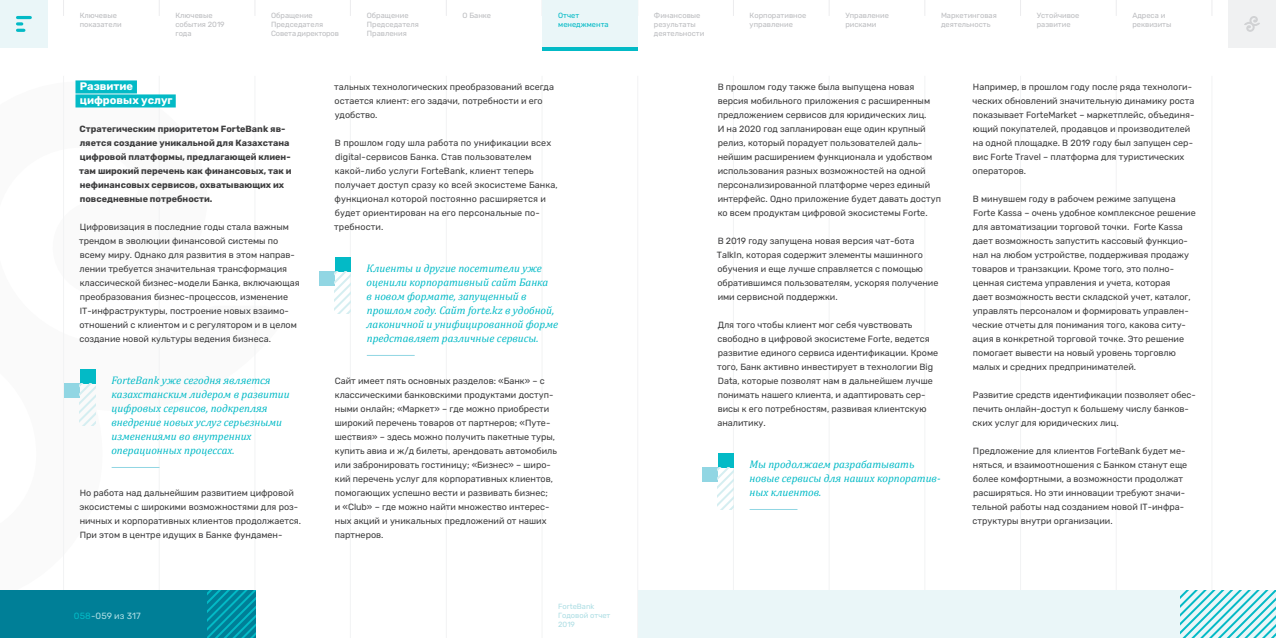
<style>
.page{position:relative;width:1276px;height:638px;background:#fff}
.page>*{position:absolute;margin:0;border:0;box-sizing:border-box;transform-origin:0 0}
.Citata_REAL_GREEN{font:italic 11px/14px "Cambria";color:#03bac6}
.Title_2_GREEN{font:700 11px "Rubik";color:#fff}
.TXT{font:9px/14px "Rubik";color:#3e3e3f}
.TXT-2{font:700 9px/14px "Rubik";color:#3e3e3f}
.t1{font:9px "Rubik";letter-spacing:.02em;color:#aedee4}
.t2{font:7.5px/9px "Rubik";color:#bcbdc0}
.t3{font:7.5px/9px "Rubik";color:#aedee4}
.t4{font:7.5px/9px "Rubik";color:#03bac6}
.s1{color:#03bac6}
</style>
<div class="page">
<div style="left:1228px;top:0;width:48px;height:48px;background:#f0f1f2"></div>
<svg style="left:1244px;top:16px;width:16px;height:16px"></svg>
<svg style="left:159px;top:0;width:1px;height:16px"></svg>
<svg style="left:446px;top:0;width:1px;height:16px"></svg>
<svg style="left:63px;top:0;width:1px;height:16px"></svg>
<svg style="left:350px;top:0;width:1px;height:16px"></svg>
<svg style="left:829px;top:0;width:1px;height:16px"></svg>
<svg style="left:733px;top:0;width:1px;height:16px"></svg>
<svg style="left:1116px;top:0;width:1px;height:16px"></svg>
<svg style="left:1020px;top:0;width:1px;height:16px"></svg>
<svg style="left:924px;top:0;width:1px;height:16px"></svg>
<svg style="left:1211px;top:0;width:1px;height:15px"></svg>
<hr style="left:159px;top:76px;width:1px;height:562px;background:#f2f3f4">
<hr style="left:637px;top:76px;width:1px;height:562px;background:#f2f3f4">
<hr style="left:542px;top:76px;width:1px;height:562px;background:#f2f3f4">
<hr style="left:446px;top:76px;width:1px;height:562px;background:#f2f3f4">
<hr style="left:63px;top:76px;width:1px;height:562px;background:#f2f3f4">
<hr style="left:350px;top:76px;width:1px;height:562px;background:#f2f3f4">
<hr style="left:255px;top:76px;width:1px;height:562px;background:#f2f3f4">
<hr style="left:829px;top:76px;width:1px;height:562px;background:#f2f3f4">
<hr style="left:733px;top:76px;width:1px;height:562px;background:#f2f3f4">
<hr style="left:1116px;top:76px;width:1px;height:562px;background:#f2f3f4">
<hr style="left:1020px;top:76px;width:1px;height:562px;background:#f2f3f4">
<hr style="left:924px;top:76px;width:1px;height:562px;background:#f2f3f4">
<hr style="left:1211px;top:76px;width:1px;height:562px;background:#f2f3f4">
<div style="left:542px;top:0;width:96px;height:48px;background:#eaf6f8"></div>
<hr style="left:542px;top:48px;width:96px;height:3px;background:#03bac6">
<div style="left:0;top:0;width:48px;height:48px;background:#eaf6f8"></div>
<svg style="left:18px;top:16px;width:12px;height:16px"></svg>
<div style="left:75px;top:80px;width:62px;height:13px;background:#03bac6"></div>
<div style="left:75px;top:94px;width:101px;height:13px;background:#03bac6"></div>
<hr style="left:112px;top:467px;width:47px;height:1px;background:#91d6e3">
<div style="left:80px;top:370px;width:16px;height:14px;background:#03bac6"></div>
<div style="left:64px;top:384px;width:16px;height:14px;background:#91d6e3"></div>
<svg style="left:80px;top:384px;width:16px;height:42px"></svg>
<div style="left:335px;top:258px;width:16px;height:14px;background:#03bac6"></div>
<div style="left:319px;top:272px;width:16px;height:14px;background:#91d6e3"></div>
<svg style="left:335px;top:272px;width:16px;height:42px"></svg>
<hr style="left:367px;top:355px;width:48px;height:1px;background:#91d6e3">
<div style="left:718px;top:454px;width:15px;height:14px;background:#03bac6"></div>
<div style="left:702px;top:468px;width:16px;height:14px;background:#91d6e3"></div>
<svg style="left:718px;top:468px;width:15px;height:42px"></svg>
<hr style="left:749px;top:509px;width:48px;height:1px;background:#91d6e3">
<div style="left:0;top:590px;width:255px;height:48px;background:#007f97"></div>
<svg style="left:207px;top:590px;width:48px;height:48px"></svg>
<div style="left:638px;top:590px;width:638px;height:48px;background:#eaf6f8"></div>
<svg style="left:1180px;top:590px;width:96px;height:48px"></svg>
<p class="t2" style="left:80px;top:12px;width:43px">Ключевые показатели</p>
<p class="t2" style="left:175px;top:12px;width:51px">Ключевые события 2019 года</p>
<p class="t2" style="left:462px;top:12px;width:30px">О Банке</p>
<p class="t2" style="left:654px;top:12px;width:52px">Финансовые результаты деятельности</p>
<p class="t2" style="left:749px;top:12px;width:58px">Корпоративное управление</p>
<p class="t2" style="left:845px;top:12px;width:45px">Управление рисками</p>
<p class="t2" style="left:941px;top:12px;width:57px">Маркетинговая деятельность</p>
<p class="t2" style="left:1036px;top:12px;width:44px">Устойчивое развитие</p>
<p class="t2" style="left:1132px;top:12px;width:41px">Адреса и реквизиты</p>
<p class="t2" style="left:271px;top:12px;width:69px">Обращение<br>Председателя<br>Совета директоров</p>
<p class="t4" style="left:558px;top:12px;width:52px">Отчет менеджмента</p>
<p class="t2" style="left:367px;top:12px;width:53px">Обращение<br>Председателя<br>Правления</p>
<p class="Title_2_GREEN" style="left:80px;top:80px;width:55px">Развитие</p>
<p class="Title_2_GREEN" style="left:80px;top:94px;width:94px">цифровых услуг</p>
<p class="TXT-2" style="left:79px;top:122px;width:214px">Стратегическим приоритетом ForteBank яв&shy;ляется создание уникальной для Казахстана цифровой платформы, предлагающей клиен&shy;там широкий перечень как финансовых, так и нефинансовых сервисов, охватывающих их повседневные потребности.</p>
<p class="TXT" style="left:79px;top:220px;width:222px">Цифровизация в последние годы стала важным трендом в эволюции финансовой системы по всему миру. Однако для развития в этом направ&shy;лении требуется значительная трансформация классической бизнес-модели Банка, включающая преобразования бизнес-процессов, изменение IT-инфраструктуры, построение новых взаимо&shy;отношений с клиентом и с регулятором и в целом создание новой культуры ведения бизнеса.</p>
<p class="Citata_REAL_GREEN" style="left:111px;top:373px;width:180px">ForteBank уже сегодня является казахстанским лидером в развитии цифровых сервисов, подкрепляя внедрение новых услуг серьезными изменениями во внутренних операционных процессах.</p>
<p class="TXT" style="left:79px;top:486px;width:223px">Но работа над дальнейшим развитием цифровой экосистемы с широкими возможностями для роз&shy;ничных и корпоративных клиентов продолжается.<br>При этом в центре идущих в Банке фундамен-</p>
<p class="TXT" style="left:334px;top:80px;width:221px">тальных технологических преобразований всегда остается клиент: его задачи, потребности и его удобство.</p>
<p class="TXT" style="left:334px;top:136px;width:225px">В прошлом году шла работа по унификации всех digital-сервисов Банка. Став пользователем какой-либо услуги ForteBank, клиент теперь получает доступ сразу ко всей экосистеме Банка, функционал которой постоянно расширяется и будет ориентирован на его персональные по&shy;требности.</p>
<p class="Citata_REAL_GREEN" style="left:366px;top:261px;width:193px">Клиенты и другие посетители уже оценили корпоративный сайт Банка<br>в новом формате, запущенный в прошлом году. Сайт forte.kz в удобной, лаконичной и унифицированной форме представляет различные сервисы.</p>
<p class="TXT" style="left:335px;top:374px;width:224px">Сайт имеет пять основных разделов: «Банк» – с классическими банковскими продуктами доступ&shy;ными онлайн; «Маркет» – где можно приобрести широкий перечень товаров от партнеров; «Путе&shy;шествия» – здесь можно получить пакетные туры, купить авиа и ж/д билеты, арендовать автомобиль или забронировать гостиницу; «Бизнес» – широ&shy;кий перечень услуг для корпоративных клиентов, помогающих успешно вести и развивать бизнес;<br>и «Club» – где можно найти множество интерес&shy;ных акций и уникальных предложений от наших партнеров.</p>
<p class="t1" style="left:74px;top:611px;width:68px"><span class="s1">058</span>-059 из 317</p>
<p class="t3" style="left:558px;top:601px;width:54px">ForteBank<br>Годовой отчет<br>2019</p>
<p class="TXT" style="left:717px;top:80px;width:225px">В прошлом году также была выпущена новая версия мобильного приложения с расширенным предложением сервисов для юридических лиц.<br>И на 2020 год запланирован еще один крупный релиз, который порадует пользователей даль&shy;нейшим расширением функционала и удобством использования разных возможностей на одной персонализированной платформе через единый интерфейс. Одно приложение будет давать доступ ко всем продуктам цифровой экосистемы Forte.</p>
<p class="TXT" style="left:717px;top:234px;width:223px">В 2019 году запущена новая версия чат-бота TalkIn, которая содержит элементы машинного обучения и еще лучше справляется с помощью обратившимся пользователям, ускоряя получение ими сервисной поддержки.</p>
<p class="TXT" style="left:717px;top:318px;width:223px">Для того чтобы клиент мог себя чувствовать свободно в цифровой экосистемe Forte, ведется развитие единого сервиса идентификации. Кроме того, Банк активно инвестирует в технологии Big Data, которые позволят нам в дальнейшем лучше понимать нашего клиента, и адаптировать сер&shy;висы к его потребностям, развивая клиентскую аналитику.</p>
<p class="Citata_REAL_GREEN" style="left:749px;top:457px;width:193px">Мы продолжаем разрабатывать новые сервисы для наших корпоратив&shy;ных клиентов.</p>
<p class="TXT" style="left:972px;top:80px;width:223px">Например, в прошлом году после ряда технологи&shy;ческих обновлений значительную динамику роста показывает ForteMarket – маркетплейс, объединя&shy;ющий покупателей, продавцов и производителей на одной площадке. В 2019 году был запущен сер&shy;вис Forte Travel – платформа для туристических операторов.</p>
<p class="TXT" style="left:972px;top:192px;width:225px">В минувшем году в рабочем режиме запущена Forte Kassa – очень удобное комплексное решение для автоматизации торговой точки. Forte Kassa дает возможность запустить кассовый функцио&shy;нал на любом устройстве, поддерживая продажу товаров и транзакции. Кроме того, это полно&shy;ценная система управления и учета, которая<br>дает возможность вести складской учет, каталог, управлять персоналом и формировать управлен&shy;ческие отчеты для понимания того, какова ситу&shy;ация в конкретной торговой точке. Это решение помогает вывести на новый уровень торговлю малых и средних предпринимателей.</p>
<p class="TXT" style="left:972px;top:388px;width:223px">Развитие средств идентификации позволяет обес&shy;печить онлайн-доступ к большему числу банков&shy;ских услуг для юридических лиц.</p>
<p class="TXT" style="left:972px;top:444px;width:217px">Предложение для клиентов ForteBank будет ме&shy;няться, и взаимоотношения с Банком станут еще более комфортными, а возможности продолжат расширяться. Но эти инновации требуют значи&shy;тельной работы над созданием новой IT-инфра&shy;структуры внутри организации.</p>
</div>
